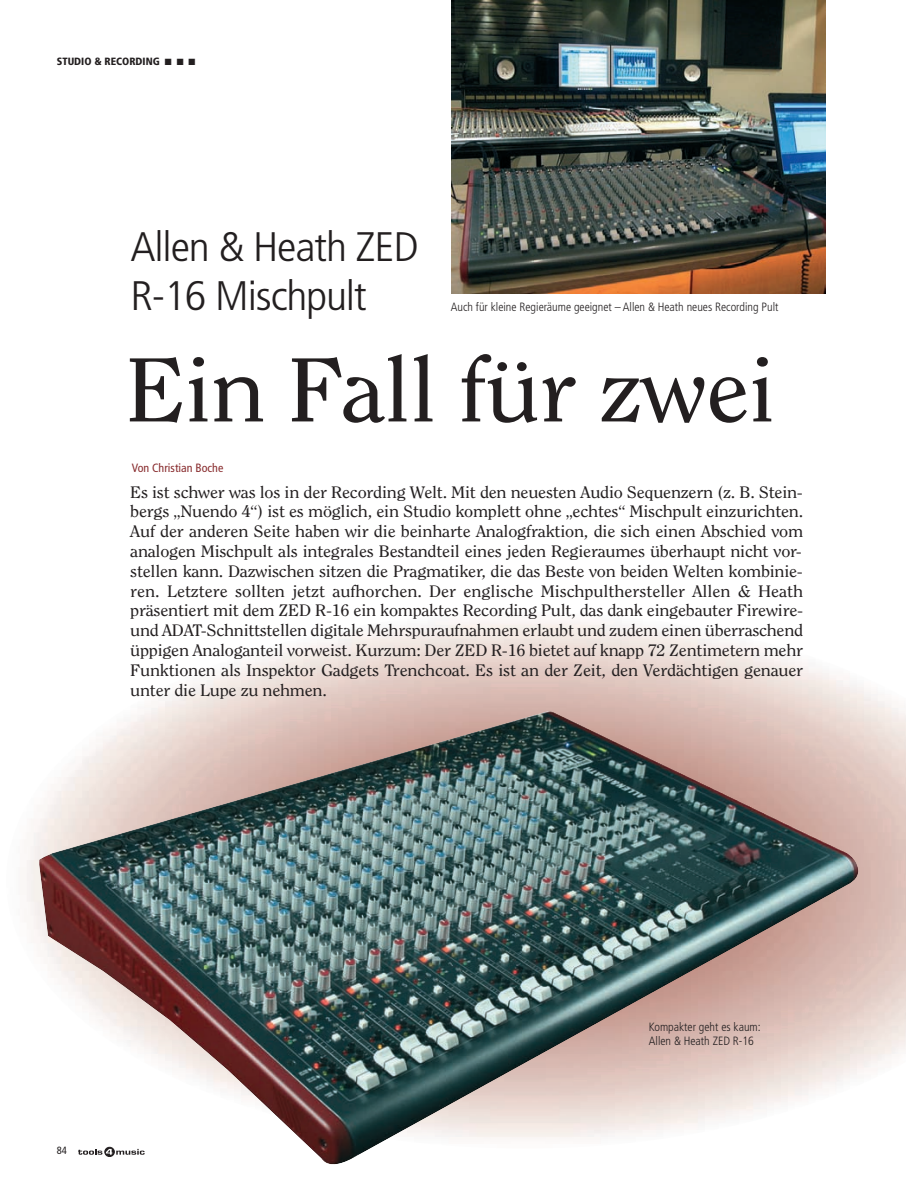
<style>
.page{position:relative;width:906px;height:1191px;background:#fff}
.page>*{position:absolute;margin:0;border:0;box-sizing:border-box;transform-origin:0 0}
.t1{font:90px "Clearface Std";letter-spacing:-.015em;color:#231f20;scale:1.1 1}
.t2{font:300 condensed 41.25px/49.5px "Frutiger LT Std";letter-spacing:-.025em;color:#231f20;scale:1.1 1}
.t3{font:16.5px/19.8px "Clearface Std";letter-spacing:-.01em;color:#231f20;text-align:justify;scale:1.1 1}
.t4{font:300 condensed 12px/14.4px "Frutiger LT Std";color:#231f20}
.t5{font:condensed 12px "Frutiger LT Std";color:#882c2e}
.t6{font:900 condensed 10.5px "Frutiger LT Std";color:#231f20}
.t7{font:condensed 10.5px "Frutiger LT Std";color:#231f20}
</style>
<div class="page">
<img style="left:39px;top:711px;width:820px;height:453px">
<div style="left:105px;top:1147px;width:9px;height:9px;border:1px solid #231f20;border-radius:50%"></div>
<svg style="left:78px;top:1148px;width:67px;height:6px"></svg>
<img style="left:452px;top:0;width:373px;height:294px">
<p class="t6" style="left:57px;top:57px;width:140px">STUDIO &amp; RECORDING ■ ■ ■</p>
<h2 class="t2" style="left:130px;top:225px;width:264px">Allen &amp; Heath ZED<br>R-16 Mischpult</h2>
<p class="t4" style="left:451px;top:300px;width:329px">Auch für kleine Regieräume geeignet – Allen &amp; Heath neues Recording Pult</p>
<h1 class="t1" style="left:126px;top:354px;width:593px">Ein Fall für zwei</h1>
<p class="t5" style="left:132px;top:463px;width:93px">Von Christian Boche</p>
<p class="t3" style="left:130px;top:483px;width:613px">Es ist schwer was los in der Recording Welt. Mit den neuesten Audio Sequenzern (z. B. Stein&shy;bergs „Nuendo 4“) ist es möglich, ein Studio komplett ohne „echtes“ Mischpult einzurichten.<br>Auf der anderen Seite haben wir die beinharte Analogfraktion, die sich einen Abschied vom analogen Mischpult als integrales Bestandteil eines jeden Regieraumes überhaupt nicht vor&shy;stellen kann. Dazwischen sitzen die Pragmatiker, die das Beste von beiden Welten kombinie&shy;ren. Letztere sollten jetzt aufhorchen. Der englische Mischpulthersteller Allen &amp; Heath präsentiert mit dem ZED R-16 ein kompaktes Recording Pult, das dank eingebauter Firewire&shy;und ADAT-Schnittstellen digitale Mehrspuraufnahmen erlaubt und zudem einen überraschend üppigen Analoganteil vorweist. Kurzum: Der ZED R-16 bietet auf knapp 72 Zentimetern mehr Funktionen als Inspektor Gadgets Trenchcoat. Es ist an der Zeit, den Verdächtigen genauer unter die Lupe zu nehmen.</p>
<p class="t7" style="left:57px;top:1146px;width:12px">84</p>
<p class="t4" style="left:649px;top:1020px;width:113px">Kompakter geht es kaum:<br>Allen &amp; Heath ZED R-16</p>
</div>
